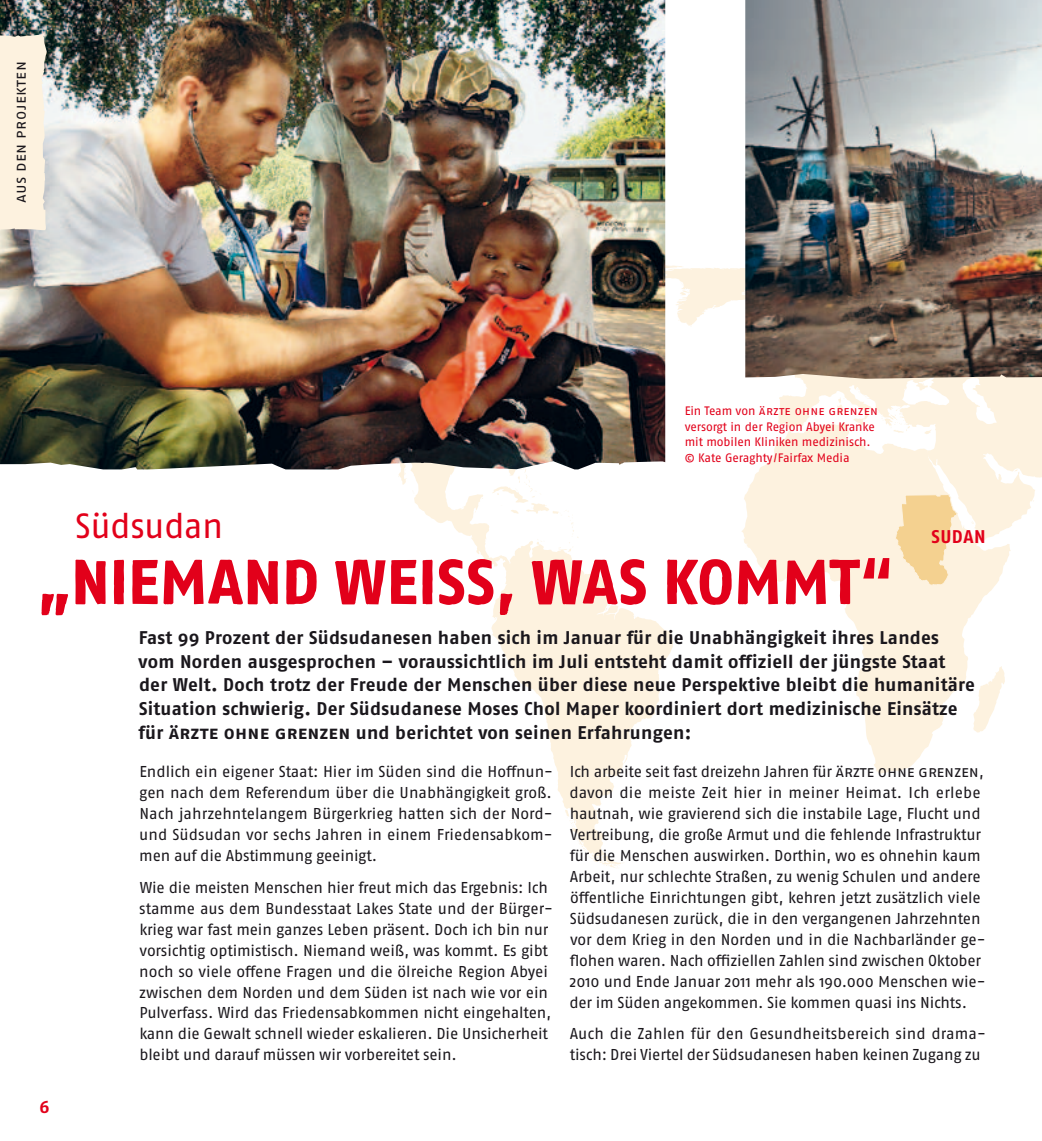
<style>
.page{position:relative;width:1042px;height:1141px;background:#fff}
.page>*{position:absolute;margin:0;border:0;box-sizing:border-box;transform-origin:0 0}
.t1{font:63px "Fago Rough Bold Lf";letter-spacing:.005em;color:#e2001a}
.t2{font:35px "Fago OT";color:#e2001a}
.t3{font:700 18.38px/23.6px "Fago OT";letter-spacing:.015em;color:#1a171c}
.t4{font:700 18.38px "Fago OT";letter-spacing:.025em;color:#e2001a}
.t5{font:700 17.5px "Fago OT";color:#e2001a}
.t6{font:15.75px/21px "Fago OT";letter-spacing:-.01em;color:#1a171c}
.t7{font:15.75px "Fago OT";letter-spacing:.03em;color:#1a171c}
.t8{font:12.25px/15.8px "Fago OT";letter-spacing:-.005em;color:#e2001a}
</style>
<div class="page">
<svg style="left:741px;top:443px;width:270px;height:331px"></svg>
<svg style="left:778px;top:381px;width:264px;height:159px;fill:#fdf2df"></svg>
<svg style="left:971px;top:521px;width:5px;height:15px"></svg>
<svg style="left:973px;top:666px;width:32px;height:66px"></svg>
<svg style="left:398px;top:469px;width:181px;height:94px"></svg>
<svg style="left:405px;top:469px;width:2px;height:10px"></svg>
<svg style="left:491px;top:541px;width:182px;height:296px;fill:#fdf2df"></svg>
<svg style="left:605px;top:601px;width:10px;height:10px"></svg>
<svg style="left:565px;top:810px;width:10px;height:18px"></svg>
<svg style="left:575px;top:837px;width:49px;height:31px"></svg>
<svg style="left:857px;top:388px;width:11px;height:11px"></svg>
<svg style="left:665px;top:263px;width:149px;height:129px"></svg>
<svg style="left:492px;top:469px;width:86px;height:83px"></svg>
<svg style="left:853px;top:417px;width:11px;height:13px"></svg>
<svg style="left:894px;top:494px;width:70px;height:92px;background:#f7dfb2"></svg>
<img style="left:0;top:0;width:665px;height:469px">
<img style="left:745px;top:0;width:297px;height:381px">
<svg style="left:0;top:34px;width:47px;height:197px;background:#f7eddc"></svg>
<p class="t7" style="left:14px;top:203px;width:144px;rotate:-90deg">aus den projekten</p>
<p class="t8" style="left:685px;top:405px;width:195px">Ein Team von ärzte ohne grenzen versorgt in der Region Abyei Kranke mit mobilen Kliniken medizinisch. © Kate Geraghty/Fairfax Media</p>
<h2 class="t2" style="left:75px;top:513px;width:149px">Südsudan</h2>
<h1 class="t1" style="left:38px;top:545px;width:858px">„NIEMAND WEISS, WAS KOMMT“</h1>
<p class="t4" style="left:931px;top:530px;width:56px">SUDAN</p>
<p class="t5" style="left:39px;top:1101px;width:12px">6</p>
<p class="t3" style="left:139px;top:629px;width:838px">Fast 99 Prozent der Südsudanesen haben sich im Januar für die Unabhängigkeit ihres Landes vom Norden ausgesprochen – voraussichtlich im Juli entsteht damit offiziell der jüngste Staat der Welt. Doch trotz der Freude der Menschen über diese neue Perspektive bleibt die humanitäre Situation schwierig. Der Südsudanese Moses Chol Maper koordiniert dort medizinische Einsätze für ärzte ohne grenzen und berichtet von seinen Erfahrungen:</p>
<p class="t6" style="left:139px;top:763px;width:415px;text-align:justify">Endlich ein eigener Staat: Hier im Süden sind die Hoffnun&shy;gen nach dem Referendum über die Unabhängigkeit groß.<br>Nach jahrzehntelangem Bürgerkrieg hatten sich der Nord&shy;und Südsudan vor sechs Jahren in einem Friedensabkom&shy;men auf die Abstimmung geeinigt.</p>
<p class="t6" style="left:139px;top:879px;width:415px">Wie die meisten Menschen hier freut mich das Ergebnis: Ich stamme aus dem Bundesstaat Lakes State und der Bürger&shy;krieg war fast mein ganzes Leben präsent. Doch ich bin nur vorsichtig optimistisch. Niemand weiß, was kommt. Es gibt noch so viele offene Fragen und die ölreiche Region Abyei zwischen dem Norden und dem Süden ist nach wie vor ein Pulverfass. Wird das Friedens abkommen nicht eingehalten, kann die Gewalt schnell wieder eskalieren. Die Unsicherheit bleibt und darauf müssen wir vorbereitet sein.</p>
<p class="t6" style="left:569px;top:763px;width:418px">Ich arbeite seit fast dreizehn Jahren für ärzte ohne grenzen, davon die meiste Zeit hier in meiner Heimat. Ich erlebe hautnah, wie gravierend sich die instabile Lage, Flucht und Vertreibung, die große Armut und die fehlende Infrastruktur für die Menschen auswirken. Dorthin, wo es ohnehin kaum Arbeit, nur schlechte Straßen, zu wenig Schulen und andere öffentliche Einrichtungen gibt, kehren jetzt zusätzlich viele Südsudanesen zurück, die in den vergangenen Jahrzehnten vor dem Krieg in den Norden und in die Nachbarländer ge&shy;flohen waren. Nach offiziellen Zahlen sind zwischen Oktober 2010 und Ende Januar 2011 mehr als 190.000 Menschen wie&shy;der im Süden angekommen. Sie kommen quasi ins Nichts.</p>
<p class="t6" style="left:570px;top:1026px;width:418px">Auch die Zahlen für den Gesundheitsbereich sind drama&shy;tisch: Drei Viertel der Südsudanesen haben keinen Zugang zu</p>
</div>
